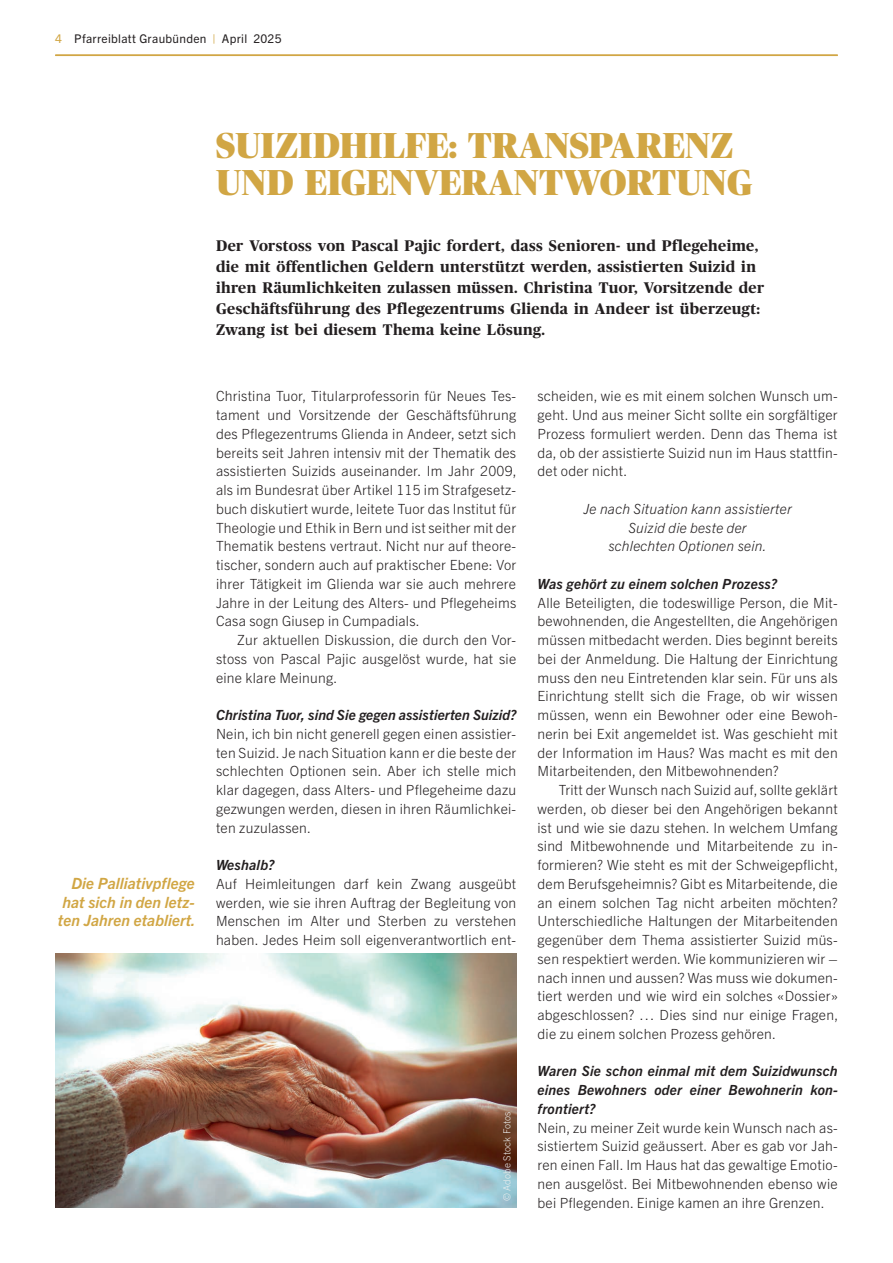
<style>
.page{position:relative;width:893px;height:1263px;background:#fff}
.page>*{position:absolute;margin:0;border:0;box-sizing:border-box;transform-origin:0 0}
.t1{font:900 36px/37.5px "Publico Banner";letter-spacing:.015em;color:#d1a644}
.t2{font:italic 700 15.6px/18.8px "Trade Gothic Next LT Pro";letter-spacing:.005em;color:#d1a644;text-align:justify}
.t3{font:700 15.3px/21px "Publico";letter-spacing:.025em;color:#231f20}
.t4{font:300 14.1px/18.8px "Trade Gothic Next LT Pro";letter-spacing:.015em;color:#231f20;text-align:justify}
.t5{font:italic 700 14.1px/18.8px "Trade Gothic Next LT Pro";letter-spacing:.015em;color:#231f20;text-align:justify}
.t6{font:italic 300 14.1px/18.8px "Trade Gothic Next LT Pro";letter-spacing:.015em;color:#231f20;text-align:center}
.t7{font:12px "Trade Gothic Next LT Pro";letter-spacing:.025em;color:#231f20}
.t8{font:300 9.75px "Trade Gothic Next LT Pro";letter-spacing:.015em;color:#edefef}
.s1{color:#d1a644}
</style>
<div class="page">
<hr style="left:55px;top:55px;width:783px;height:1px;background:#d1a644">
<img style="left:55px;top:954px;width:461px;height:254px">
<p class="t7" style="left:55px;top:31px;width:228px"><span class="s1">4</span> Pfarreiblatt Graubünden <span class="s1">|</span> April 2025</p>
<h1 class="t1" style="left:216px;top:126px;width:537px">SUIZIDHILFE: TRANSPARENZ<br>UND EIGENVERANTWORTUNG</h1>
<p class="t2" style="left:58px;top:873px;width:139px;text-indent:13px">Die Palliativpflege hat sich in den letz&shy;ten Jahren etabliert.</p>
<p class="t3" style="left:216px;top:235px;width:550px">Der Vorstoss von Pascal Pajic fordert, dass Senioren- und Pflegeheime, die mit öffentlichen Geldern unterstützt werden, assistierten Suizid in ihren Räumlichkeiten zulassen müssen. Christina Tuor, Vorsitzende der Geschäftsführung des Pflegezentrums Glienda in Andeer ist überzeugt:<br>Zwang ist bei diesem Thema keine Lösung.</p>
<p class="t4" style="left:216px;top:386px;width:302px">Christina Tuor, Titularprofessorin für Neues Tes&shy;tament und Vorsitzende der Geschäftsführung des Pflegezentrums Glienda in Andeer, setzt sich bereits seit Jahren intensiv mit der Thematik des assistierten Suizids auseinander. Im Jahr 2009, als im Bundesrat über Artikel 115 im Strafgesetz&shy;buch diskutiert wurde, leitete Tuor das Institut für Theologie und Ethik in Bern und ist seither mit der Thematik bestens vertraut. Nicht nur auf theore&shy;tischer, sondern auch auf praktischer Ebene: Vor ihrer Tätigkeit im Glienda war sie auch mehrere Jahre in der Leitung des Alters- und Pflegeheims Casa sogn Giusep in Cumpadials.</p>
<p class="t4" style="left:216px;top:630px;width:302px;text-indent:21px">Zur aktuellen Diskussion, die durch den Vor&shy;stoss von Pascal Pajic ausgelöst wurde, hat sie eine klare Meinung.</p>
<p class="t5" style="left:216px;top:705px;width:302px">Christina Tuor, sind Sie gegen assistierten Suizid?</p>
<p class="t4" style="left:216px;top:723px;width:302px">Nein, ich bin nicht generell gegen einen assistier&shy;ten Suizid. Je nach Situation kann er die beste der schlechten Optionen sein. Aber ich stelle mich klar dagegen, dass Alters- und Pflegeheime dazu gezwungen werden, diesen in ihren Räumlichkei&shy;ten zuzulassen.</p>
<p class="t5" style="left:216px;top:855px;width:60px">Weshalb?</p>
<p class="t4" style="left:216px;top:873px;width:302px">Auf Heimleitungen darf kein Zwang ausgeübt werden, wie sie ihren Auftrag der Begleitung von Menschen im Alter und Sterben zu verstehen haben. Jedes Heim soll eigenverantwortlich ent-</p>
<p class="t8" style="left:500px;top:1201px;width:91px;rotate:-90deg">© Adobe Stock Fotos</p>
<p class="t4" style="left:537px;top:386px;width:302px">scheiden, wie es mit einem solchen Wunsch um&shy;geht. Und aus meiner Sicht sollte ein sorgfältiger Prozess formuliert werden. Denn das Thema ist da, ob der assistierte Suizid nun im Haus stattfin&shy;det oder nicht.</p>
<p class="t6" style="left:583px;top:498px;width:210px">Je nach Situation kann assistierter<br>Suizid die beste der<br>schlechten Optionen sein.</p>
<p class="t5" style="left:537px;top:573px;width:241px">Was gehört zu einem solchen Prozess?</p>
<p class="t4" style="left:537px;top:592px;width:302px">Alle Beteiligten, die todeswillige Person, die Mit&shy;bewohnenden, die Angestellten, die Angehörigen müssen mitbedacht werden. Dies beginnt bereits bei der Anmeldung. Die Haltung der Einrichtung muss den neu Eintretenden klar sein. Für uns als Einrichtung stellt sich die Frage, ob wir wissen müssen, wenn ein Bewohner oder eine Bewoh&shy;nerin bei Exit angemeldet ist. Was geschieht mit der Information im Haus? Was macht es mit den Mitarbeitenden, den Mitbewohnenden?</p>
<p class="t4" style="left:537px;top:780px;width:302px;text-indent:21px">Tritt der Wunsch nach Suizid auf, sollte geklärt werden, ob dieser bei den Angehörigen bekannt ist und wie sie dazu stehen. In welchem Umfang sind Mitbewohnende und Mitarbeitende zu in&shy;formieren? Wie steht es mit der Schweigepflicht, dem Berufsgeheimnis? Gibt es Mitarbeitende, die an einem solchen Tag nicht arbeiten möchten?<br>Unterschiedliche Haltungen der Mitarbeitenden gegenüber dem Thema assistierter Suizid müs&shy;sen respektiert werden. Wie kommunizieren wir – nach innen und aussen? Was muss wie dokumen&shy;tiert werden und wie wird ein solches «Dossier» abgeschlossen? … Dies sind nur einige Fragen, die zu einem solchen Prozess gehören.</p>
<p class="t5" style="left:537px;top:1061px;width:302px">Waren Sie schon einmal mit dem Suizidwunsch eines Bewohners oder einer Bewohnerin kon&shy;frontiert?</p>
<p class="t4" style="left:537px;top:1117px;width:302px">Nein, zu meiner Zeit wurde kein Wunsch nach as&shy;sistiertem Suizid geäussert. Aber es gab vor Jah&shy;ren einen Fall. Im Haus hat das gewaltige Emotio&shy;nen ausgelöst. Bei Mitbewohnenden ebenso wie bei Pflegenden. Einige kamen an ihre Grenzen.</p>
</div>
